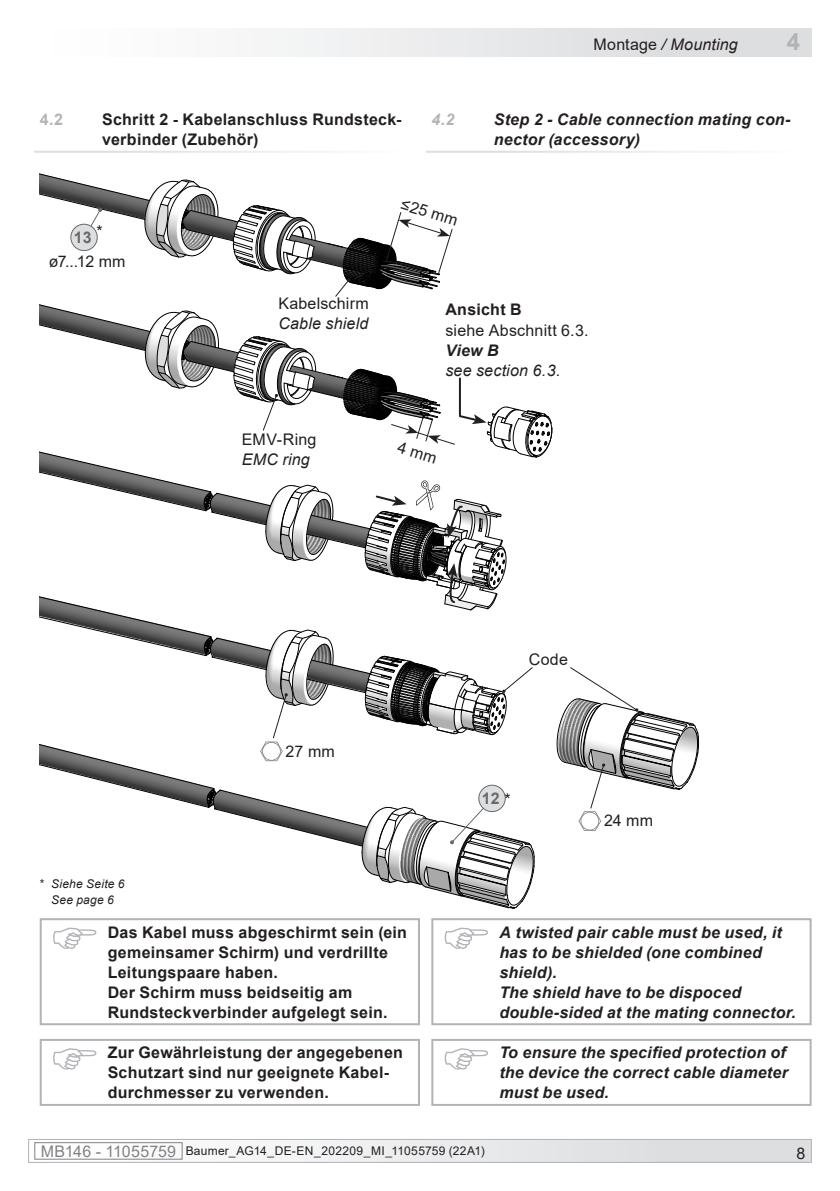
<style>
.page{position:relative;width:840px;height:1191px;background:#fff}
.page>*{position:absolute;margin:0;border:0;box-sizing:border-box;transform-origin:0 0}
.t1{font:700 24px "Arial";color:#b2b3b7}
.Achtung_DE{font:700 16px/20px "Arial";letter-spacing:.02em;color:#231f20}
.Achtung_EN{font:italic 700 16px/20px "Arial";letter-spacing:.015em;color:#231f20}
.DE_links{font:16px/20px "Arial";letter-spacing:.01em;color:#231f20}
.EN_links{font:italic 16px/20px "Arial";letter-spacing:.015em;color:#231f20}
.Kapitel_1-1_DE{font:700 16px/20px "Arial";letter-spacing:.015em;color:#231f20}
.Kapitel_1-1_EN{font:italic 700 16px/20px "Arial";letter-spacing:.015em;color:#231f20}
.Bezugszahl_Option{font:700 16px "Arial";color:#67696b}
.Kapitel_1-1_DE-2{font:700 16px "Arial";color:#b2b3b7}
.Kapitel_1-1_EN-2{font:italic 700 16px "Arial";color:#b2b3b7}
.t2{font:12px "Arial";letter-spacing:.02em;color:#231f20}
.t3{font:italic 12px/16px "Arial";letter-spacing:.02em;color:#231f20;text-align:center}
.s1{font-style:normal}
.s2{font-weight:700}
.s3{font-weight:400;color:#231f20}
.s4{font-size:16px;color:#808285}
</style>
<div class="page">
<div style="left:29px;top:1139px;width:781px;height:23px;background:linear-gradient(to right,#f9f9f9,#dbdcdf)"></div>
<div style="left:35px;top:1142px;width:147px;height:17px;border:1px solid #808285"></div>
<div style="left:28px;top:1139px;width:783px;height:23px;border:1px solid #b2b3b7"></div>
<div style="left:28px;top:28px;width:783px;height:29px;background:linear-gradient(to right,#fff,#d8d9dc)"></div>
<svg style="left:53px;top:1048px;width:43px;height:21px"></svg>
<div style="left:40px;top:1039px;width:380px;height:67px;border:2px solid #b2b3b7"></div>
<svg style="left:444px;top:1048px;width:43px;height:21px"></svg>
<div style="left:431px;top:1039px;width:380px;height:67px;border:2px solid #b2b3b7"></div>
<svg style="left:53px;top:927px;width:43px;height:22px"></svg>
<div style="left:40px;top:918px;width:380px;height:107px;border:2px solid #b2b3b7"></div>
<svg style="left:444px;top:927px;width:43px;height:22px"></svg>
<div style="left:431px;top:918px;width:380px;height:107px;border:2px solid #b2b3b7"></div>
<svg style="left:40px;top:173px;width:658px;height:735px"></svg>
<p class="EN_links" style="left:593px;top:34px;width:146px"><span class="s1">Montage</span> / Mounting</p>
<h1 class="t1" style="left:786px;top:24px;width:15px">4</h1>
<p class="Kapitel_1-1_DE-2" style="left:40px;top:108px;width:25px">4.2</p>
<p class="Kapitel_1-1_DE" style="left:102px;top:110px;width:301px">Schritt 2 - Kabelanschluss Rundsteck&shy;verbinder (Zubehör)</p>
<p class="Kapitel_1-1_EN-2" style="left:431px;top:109px;width:25px">4.2</p>
<p class="Kapitel_1-1_EN" style="left:493px;top:110px;width:298px">Step 2 - Cable connection mating con&shy;nector (accessory)</p>
<p class="DE_links" style="left:96px;top:221px;width:8px">*</p>
<p class="Bezugszahl_Option" style="left:74px;top:226px;width:19px">13</p>
<p class="DE_links" style="left:49px;top:251px;width:78px">ø7...12 mm</p>
<p class="t3" style="left:40px;top:875px;width:86px"><span class="s1">*</span> Siehe Seite 6<br>See page 6</p>
<p class="DE_links" style="left:278px;top:293px;width:92px">Kabelschirm</p>
<p class="EN_links" style="left:278px;top:314px;width:91px">Cable shield</p>
<p class="DE_links" style="left:242px;top:429px;width:76px">EMV-Ring</p>
<p class="EN_links" style="left:242px;top:449px;width:69px">EMC ring</p>
<p class="DE_links" style="left:404px;top:194px;width:60px;rotate:17deg">≤25 mm</p>
<p class="DE_links" style="left:445px;top:300px;width:145px"><span class="s2">Ansicht B<br></span>siehe Abschnitt 6.3.</p>
<p class="EN_links" style="left:445px;top:340px;width:116px"><span class="s2">View B<br></span>see section 6.3.</p>
<p class="DE_links" style="left:285px;top:741px;width:51px">27 mm</p>
<p class="DE_links" style="left:528px;top:650px;width:41px">Code</p>
<p class="Bezugszahl_Option" style="left:481px;top:787px;width:30px">12 <span class="s3">*</span></p>
<p class="DE_links" style="left:603px;top:810px;width:51px">24 mm</p>
<p class="Achtung_DE" style="left:108px;top:922px;width:301px">Das Kabel muss abgeschirmt sein (ein gemeinsamer Schirm) und verdrillte<br>Leitungspaare haben.<br>Der Schirm muss beidseitig am<br>Rundsteckverbinder aufgelegt sein.</p>
<p class="Achtung_EN" style="left:499px;top:922px;width:298px">A twisted pair cable must be used, it has to be shielded (one combined shield).<br>The shield have to be dispoced double-sided at the mating connector.</p>
<p class="Achtung_DE" style="left:108px;top:1042px;width:296px">Zur Gewährleistung der angegebenen<br>Schutzart sind nur geeignete Kabel&shy;durchmesser zu verwenden.</p>
<p class="Achtung_EN" style="left:499px;top:1043px;width:290px">To ensure the specified protection of the device the correct cable diameter must be used.</p>
<p class="t2" style="left:41px;top:1143px;width:445px"><span class="s4">MB146 - 11055759</span> Baumer_AG14_DE-EN_202209_MI_11055759 (22A1)</p>
<p class="DE_links" style="left:796px;top:1143px;width:10px">8</p>
</div>
